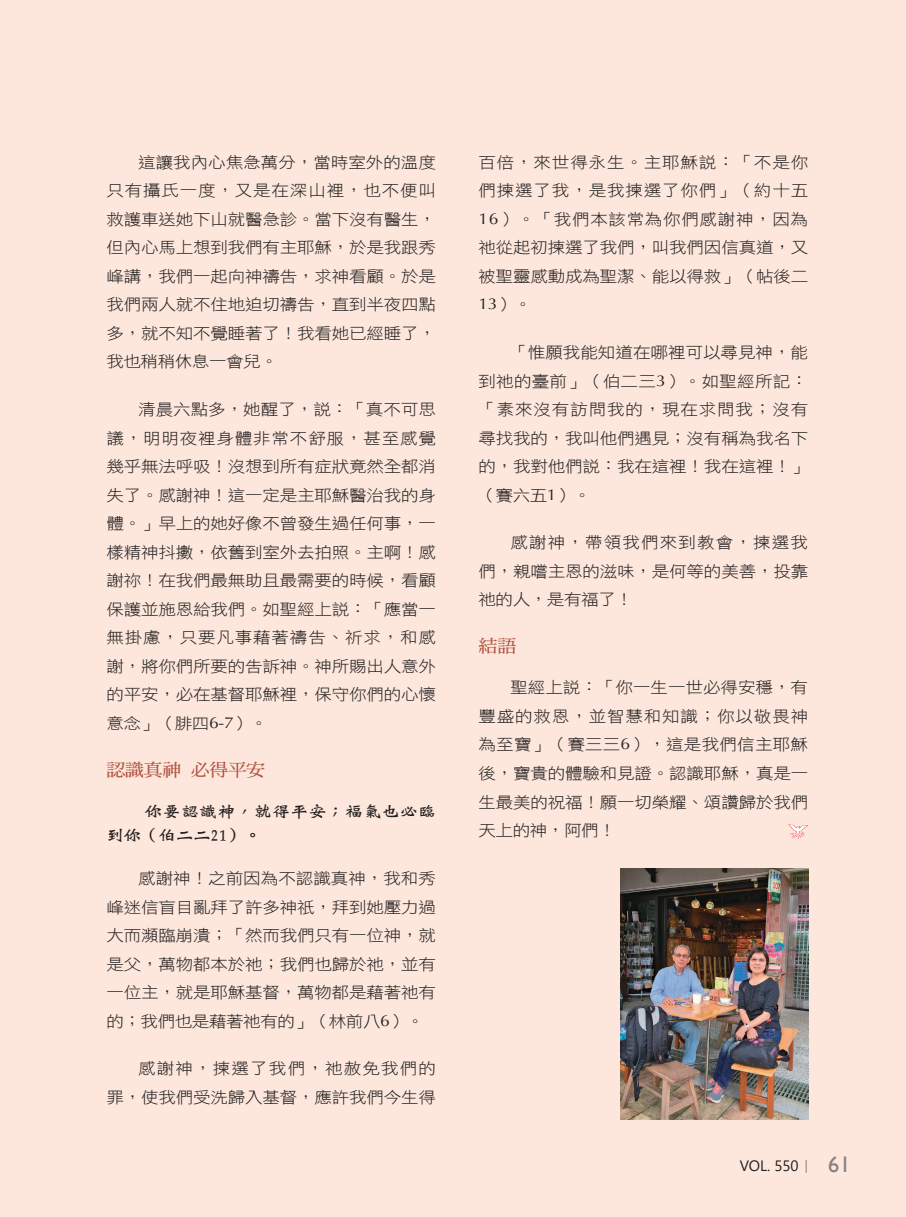
<style>
.page{position:relative;width:906px;height:1217px;background:#fff}
.page>*{position:absolute;margin:0;border:0;box-sizing:border-box;transform-origin:0 0}
.t1{font:17.55px "DF Ming W7 WIN BF";letter-spacing:-.01em;color:#b25440;scale:1.08 1}
.t2{font:16.2px/24px "DF Wei Bei W7 WIN BF";letter-spacing:.01em;color:#231f20;scale:1.11 1}
.t3{font:15.75px/28.5px "DF Hei W3 WIN BF";letter-spacing:-.01em;color:#231f20;text-align:justify;scale:1.11 1}
.t4{font:15.75px "Optima";color:#231f20;scale:1.11 1}
.t5{font:15px "Segoe UI";color:#231f20}
.s1{font-family:"Optima"}
.s2{font-family:"DF Hei W3 WIN BF"}
.s3{font-family:"Adobe Ming Std";font-weight:300}
.s4{font-family:"Gill Sans";font-size:22.5px;color:#868281}
</style>
<div class="page">
<div style="left:0;top:0;width:906px;height:1216px;background:#fde7dc"></div>
<svg style="left:788px;top:824px;width:20px;height:14px"></svg>
<img style="left:620px;top:868px;width:188px;height:251px">
<p class="t3" style="left:106px;top:148px;width:298px;text-indent:32px">這讓我內心焦急萬分，當時室外的溫度只有攝氏一度，又是在深山裡，也不便叫救護車送她下山就醫急診。當下沒有醫生，但內心馬上想到我們有主耶穌，於是我跟秀峰講，我們一起向神禱告，求神看顧。於是我們兩人就不住地迫切禱告，直到半夜四點多，就不知不覺睡著了！我看她已經睡了，我也稍稍休息一會兒。</p>
<p class="t3" style="left:106px;top:395px;width:298px;text-indent:32px">清晨六點多，她醒了，說：「真不可思議，明明夜裡身體非常不舒服，甚至感覺幾乎無法呼吸！沒想到所有症狀竟然全都消失了。感謝神！這一定是主耶穌醫治我的身體。」早上的她好像不曾發生過任何事，一樣精神抖擻，依舊到室外去拍照。主啊！感謝祢！在我們最無助且最需要的時候，看顧保護並施恩給我們。如聖經上說：「應當一無掛慮，只要凡事藉著禱告、祈求，和感謝，將你們所要的告訴神。神所賜出人意外的平安，必在基督耶穌裡，保守你們的心懷意念」（腓四<span class="s1">6-7</span>）。</p>
<p class="t1" style="left:106px;top:760px;width:149px">認識真神 必得平安</p>
<p class="t2" style="left:106px;top:799px;width:298px;text-indent:38px">你要認識神，就得平安；福氣也必臨到你（伯二二21）。</p>
<p class="t3" style="left:106px;top:863px;width:298px;text-indent:32px">感謝神！之前因為不認識真神，我和秀峰迷信盲目亂拜了許多神祇，拜到她壓力過大而瀕臨崩潰；「然而我們只有一位神，就是父，萬物都本於祂；我們也歸於祂，並有一位主，就是耶穌基督，萬物都是藉著祂有的；我們也是藉著祂有的」（林前八<span class="s1">6</span>）。</p>
<p class="t3" style="left:106px;top:1054px;width:298px;text-align:right">感謝神，揀選了我們，祂赦免我們的<br>罪，使我們受洗歸入基督，應許我們今生得</p>
<p class="t3" style="left:478px;top:148px;width:298px">百倍，來世得永生。主耶穌說：「不是你們揀選了我，是我揀選了你們」（約十五<span class="s1">16</span>）。「我們本該常為你們感謝神，因為祂從起初揀選了我們，叫我們因信真道，又被聖靈感動成為聖潔、能以得救」（帖後二</p>
<p class="t4" style="left:478px;top:294px;width:50px">13<span class="s2">）。</span></p>
<p class="t3" style="left:478px;top:338px;width:298px;text-indent:32px">「惟願我能知道在哪裡可以尋見神，能到祂的臺前」（伯二三<span class="s1">3</span>）。如聖經所記：「素來沒有訪問我的，現在求問我；沒有尋找我的，我叫他們遇見；沒有稱為我名下的，我對他們說：我在這裡！我在這裡！」（賽六五<span class="s1">1</span>）。</p>
<p class="t3" style="left:478px;top:528px;width:298px;text-indent:32px">感謝神，帶領我們來到教會，揀選我們，親嚐主恩的滋味，是何等的美善，投靠祂的人，是有福了！</p>
<p class="t1" style="left:478px;top:637px;width:37px">結語</p>
<p class="t3" style="left:478px;top:673px;width:298px;text-indent:32px">聖經上說：「你一生一世必得安穩，有豐盛的救恩，並智慧和知識；你以敬畏神為至寶」（賽三三<span class="s1">6</span>），這是我們信主耶穌後，寶貴的體驗和見證。認識耶穌，真是一生最美的祝福！願一切榮耀、頌讚歸於我們天上的神，阿們！</p>
<p class="t5" style="left:739px;top:1151px;width:112px">VOL. 550<span class="s3">｜</span> <span class="s4">61</span></p>
</div>
